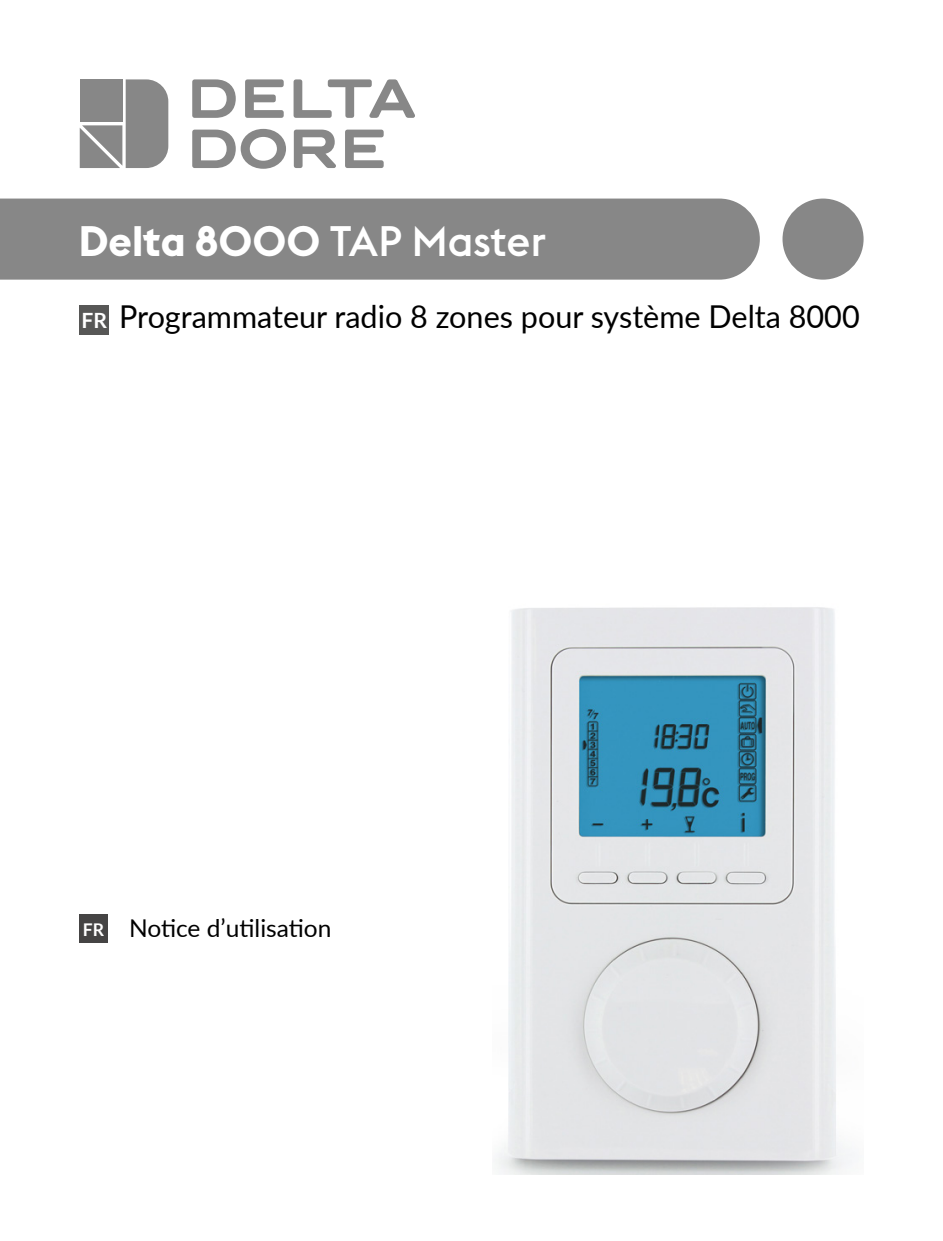
<style>
.page{position:relative;width:943px;height:1241px;background:#fff}
.page>*{position:absolute;margin:0;border:0;box-sizing:border-box;transform-origin:0 0}
.t1{font:700 42px "Euclid Flex";color:#fff}
.t2{font:31.5px "Lato";color:#000}
.t3{font:24.5px "Lato";color:#000}
.s1{font-weight:500}
.s2{font-weight:700;font-size:21px;color:#fff}
.s3{font-weight:700;font-size:17.5px;color:#fff}
</style>
<div class="page">
<img style="left:495px;top:607px;width:357px;height:567px">
<svg style="left:192px;top:79px;width:44px;height:39px"></svg>
<svg style="left:245px;top:79px;width:39px;height:39px"></svg>
<svg style="left:293px;top:79px;width:122px;height:39px"></svg>
<svg style="left:192px;top:129px;width:94px;height:40px"></svg>
<svg style="left:294px;top:130px;width:42px;height:38px"></svg>
<svg style="left:345px;top:130px;width:38px;height:38px"></svg>
<svg style="left:80px;top:79px;width:88px;height:89px;background:#939393"></svg>
<div style="left:0;top:198px;width:759px;height:81px;background:#878787"></div>
<div style="left:782px;top:198px;width:81px;height:81px;background:#878787;border-radius:50%"></div>
<div style="left:79px;top:305px;width:30px;height:29px;background:#575756"></div>
<div style="left:79px;top:914px;width:28px;height:28px;background:#454444"></div>
<h1 class="t1" style="left:79px;top:217px;width:469px">Delta 8000 <span class="s1">TAP Master</span></h1>
<p class="t2" style="left:82px;top:293px;width:779px"><span class="s2">FR</span> Programmateur radio 8 zones pour système Delta 8000</p>
<p class="t3" style="left:83px;top:910px;width:250px"><span class="s3">FR</span> Notice d’utilisation</p>
</div>
